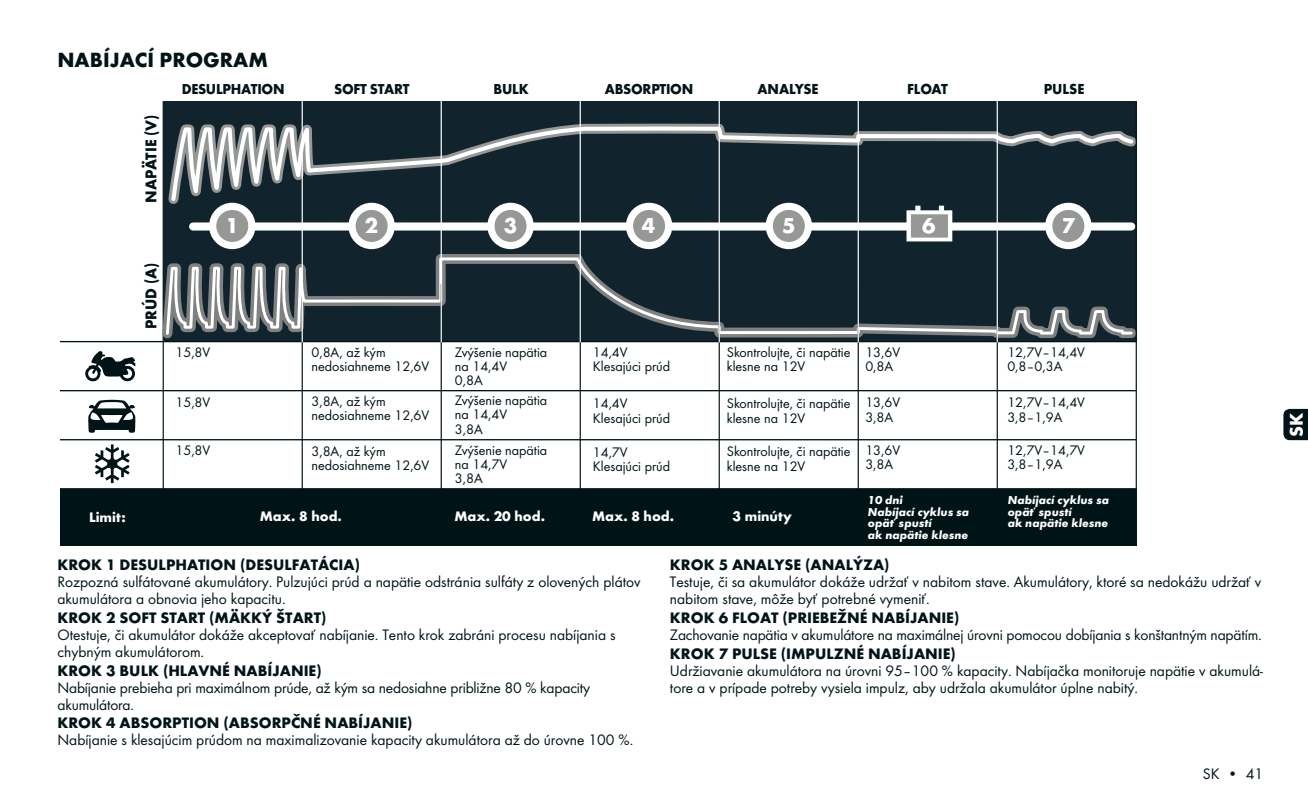
<style>
.page{position:relative;width:1308px;height:798px;background:#fff}
.page>*{position:absolute;margin:0;border:0;box-sizing:border-box;transform-origin:0 0}
.t1{font:700 22.28px "Futura";color:#fff}
.t2{font:700 21.38px "Futura";color:#001418}
.t3{font:700 19.12px "Futura";color:#fff}
.t4{font:700 16.2px "Futura";color:#001418;scale:.96 1}
.t5{font:15.75px/16.9px "Futura Boo";color:#001418}
.t6{font:700 15.75px "Futura";color:#001418}
.t7{font:700 15.08px "Futura";letter-spacing:-.01em;color:#001418;scale:.95 1}
.t8{font:700 14.85px "Futura";letter-spacing:-.02em;color:#001418;scale:.96 1}
.t9{font:14.4px/14.4px "Futura Boo";color:#001418}
.t10{font:700 14.4px "Futura";color:#fff}
.t11{font:italic 700 11.92px/11.9px "Futura";color:#fff}
</style>
<div class="page">
<svg style="left:1283px;top:409px;width:24px;height:31px"></svg>
<hr style="left:163px;top:101px;width:1px;height:443px;background:#001418">
<hr style="left:302px;top:284px;width:1px;height:260px;background:#001418">
<hr style="left:60px;top:390px;width:1076px;height:1px;background:#001418">
<hr style="left:60px;top:439px;width:1076px;height:1px;background:#001418">
<hr style="left:60px;top:341px;width:1076px;height:1px;background:#001418">
<div style="left:60px;top:488px;width:1076px;height:57px;background:#001418"></div>
<hr style="left:440px;top:284px;width:2px;height:260px;background:#001418">
<hr style="left:579px;top:284px;width:2px;height:260px;background:#001418">
<hr style="left:718px;top:284px;width:2px;height:260px;background:#001418">
<hr style="left:857px;top:284px;width:2px;height:260px;background:#001418">
<hr style="left:996px;top:284px;width:1px;height:260px;background:#001418">
<svg style="left:88px;top:399px;width:48px;height:33px"></svg>
<svg style="left:85px;top:351px;width:51px;height:30px"></svg>
<svg style="left:95px;top:444px;width:35px;height:39px"></svg>
<svg style="left:162px;top:101px;width:975px;height:284px"></svg>
<svg style="left:169px;top:114px;width:966px;height:156px;background:#3b4a51"></svg>
<hr style="left:1135px;top:101px;width:1px;height:444px;background:#001418">
<hr style="left:302px;top:95px;width:1px;height:247px;background:#fff">
<hr style="left:440px;top:95px;width:2px;height:247px;background:#fff">
<hr style="left:579px;top:95px;width:2px;height:247px;background:#fff">
<hr style="left:718px;top:95px;width:2px;height:247px;background:#fff">
<hr style="left:857px;top:95px;width:2px;height:247px;background:#fff">
<hr style="left:996px;top:95px;width:1px;height:247px;background:#fff">
<h2 class="t2" style="left:57px;top:46px;width:212px">NABÍJACÍ PROGRAM</h2>
<p class="t4" style="left:141px;top:202px;width:93px;rotate:-90deg">NAPÄTIE (V)</p>
<p class="t4" style="left:141px;top:329px;width:71px;rotate:-90deg">PRÚD (A)</p>
<p class="t7" style="left:907px;top:79px;width:44px">FLOAT</p>
<p class="t8" style="left:182px;top:80px;width:109px">DESULPHATION</p>
<p class="t8" style="left:334px;top:80px;width:80px">SOFT START</p>
<p class="t8" style="left:493px;top:80px;width:38px">BULK</p>
<p class="t8" style="left:605px;top:80px;width:94px">ABSORPTION</p>
<p class="t7" style="left:757px;top:79px;width:66px">ANALYSE</p>
<p class="t7" style="left:1043px;top:79px;width:44px">PULSE</p>
<h1 class="t1" style="left:365px;top:212px;width:15px">2</h1>
<h1 class="t1" style="left:504px;top:212px;width:15px">3</h1>
<h1 class="t1" style="left:641px;top:212px;width:15px">4</h1>
<h1 class="t1" style="left:782px;top:212px;width:15px">5</h1>
<h1 class="t1" style="left:225px;top:212px;width:15px">1</h1>
<h1 class="t1" style="left:922px;top:212px;width:15px">6</h1>
<h1 class="t1" style="left:1061px;top:212px;width:15px">7</h1>
<p class="t9" style="left:175px;top:344px;width:36px">15,8V</p>
<p class="t9" style="left:175px;top:395px;width:36px">15,8V</p>
<p class="t9" style="left:175px;top:443px;width:36px">15,8V</p>
<p class="t9" style="left:311px;top:344px;width:119px">0,8A, až kým nedosiahneme 12,6V</p>
<p class="t9" style="left:311px;top:394px;width:119px">3,8A, až kým nedosiahneme 12,6V</p>
<p class="t9" style="left:311px;top:443px;width:119px">3,8A, až kým nedosiahneme 12,6V</p>
<p class="t9" style="left:455px;top:344px;width:94px">Zvýšenie napätia na 14,4V<br>0,8A</p>
<p class="t9" style="left:455px;top:392px;width:94px">Zvýšenie napätia na 14,4V<br>3,8A</p>
<p class="t9" style="left:455px;top:442px;width:94px">Zvýšenie napätia na 14,7V<br>3,8A</p>
<p class="t9" style="left:593px;top:344px;width:79px">14,4V<br>Klesajúci prúd</p>
<p class="t9" style="left:593px;top:396px;width:79px">14,4V<br>Klesajúci prúd</p>
<p class="t9" style="left:593px;top:444px;width:79px">14,7V<br>Klesajúci prúd</p>
<p class="t9" style="left:727px;top:344px;width:125px">Skontrolujte, či napätie klesne na 12V</p>
<p class="t9" style="left:727px;top:396px;width:125px">Skontrolujte, či napätie klesne na 12V</p>
<p class="t9" style="left:727px;top:444px;width:125px">Skontrolujte, či napätie klesne na 12V</p>
<p class="t9" style="left:865px;top:344px;width:36px">13,6V<br>0,8A</p>
<p class="t9" style="left:865px;top:395px;width:36px">13,6V<br>3,8A</p>
<p class="t9" style="left:865px;top:442px;width:36px">13,6V<br>3,8A</p>
<p class="t9" style="left:1007px;top:344px;width:79px">12,7V‒14,4V<br>0,8‒0,3A</p>
<p class="t9" style="left:1007px;top:395px;width:79px">12,7V‒14,4V<br>3,8‒1,9A</p>
<p class="t9" style="left:1007px;top:442px;width:79px">12,7V‒14,7V<br>3,8‒1,9A</p>
<p class="t10" style="left:260px;top:507px;width:83px">MAX. 8 HOD.</p>
<p class="t10" style="left:592px;top:507px;width:83px">MAX. 8 HOD.</p>
<p class="t10" style="left:89px;top:508px;width:38px">LIMIT:</p>
<p class="t10" style="left:454px;top:507px;width:92px">MAX. 20 HOD.</p>
<p class="t10" style="left:732px;top:507px;width:61px">3 MINÚTY</p>
<p class="t11" style="left:868px;top:493px;width:103px">10 dni<br>Nabíjací cyklus sa opäť spustí<br>ak napätie klesne</p>
<p class="t11" style="left:1007px;top:493px;width:103px">Nabíjací cyklus sa opäť spustí<br>ak napätie klesne</p>
<p class="t6" style="left:57px;top:555px;width:73px">KROK 1 DESULPHATION</p>
<p class="t6" style="left:240px;top:555px;width:27px">(DESULFATÁCIA</p>
<p class="t6" style="left:355px;top:555px;width:7px">)</p>
<p class="t5" style="left:57px;top:573px;width:585px">Rozpozná sulfátované akumulátory. Pulzujúci prúd a napätie odstránia sulfáty z olovených plátov akumulátora a obnovia jeho kapacitu.</p>
<p class="t6" style="left:57px;top:607px;width:73px">KROK 2 SOFT</p>
<p class="t6" style="left:160px;top:607px;width:10px">START</p>
<p class="t6" style="left:209px;top:607px;width:43px">(MÄKKÝ</p>
<p class="t6" style="left:276px;top:607px;width:19px">ŠTART</p>
<p class="t6" style="left:321px;top:607px;width:7px">)</p>
<p class="t5" style="left:57px;top:626px;width:559px">Otestuje, či akumulátor dokáže akceptovať nabíjanie. Tento krok zabráni procesu nabíjania s chybným akumulátorom.</p>
<p class="t6" style="left:57px;top:660px;width:73px">KROK 3 BULK</p>
<p class="t6" style="left:163px;top:660px;width:28px">(HLAVNÉ</p>
<p class="t6" style="left:234px;top:660px;width:10px">NABÍJANIE</p>
<p class="t6" style="left:316px;top:660px;width:7px">)</p>
<p class="t5" style="left:57px;top:678px;width:534px">Nabíjanie prebieha pri maximálnom prúde, až kým sa nedosiahne približne 80 % kapacity akumulátora.</p>
<p class="t6" style="left:57px;top:713px;width:74px">KROK 4 ABSORPTION</p>
<p class="t6" style="left:223px;top:713px;width:28px">(ABSORPČNÉ</p>
<p class="t6" style="left:325px;top:713px;width:10px">NABÍJANIE</p>
<p class="t6" style="left:407px;top:713px;width:7px">)</p>
<p class="t5" style="left:57px;top:731px;width:577px">Nabíjanie s klesajúcim prúdom na maximalizovanie kapacity akumulátora až do úrovne 100 %.</p>
<p class="t6" style="left:670px;top:555px;width:73px">KROK 5 ANALYSE</p>
<p class="t6" style="left:805px;top:555px;width:28px">(ANALÝZA</p>
<p class="t6" style="left:884px;top:555px;width:7px">)</p>
<p class="t5" style="left:670px;top:573px;width:593px">Testuje, či sa akumulátor dokáže udržať v nabitom stave. Akumulátory, ktoré sa nedokážu udržať v nabitom stave, môže byť potrebné vymeniť.</p>
<p class="t6" style="left:670px;top:607px;width:73px">KROK 6 FLOAT</p>
<p class="t6" style="left:782px;top:607px;width:24px">(PRIEBE</p>
<p class="t6" style="left:837px;top:607px;width:45px">ŽNÉ NABÍJANIE</p>
<p class="t6" style="left:954px;top:607px;width:7px">)</p>
<p class="t5" style="left:670px;top:626px;width:593px">Zachovanie napätia v akumulátore na maximálnej úrovni pomocou dobíjania s konštantným napätím.</p>
<p class="t6" style="left:670px;top:643px;width:72px">KROK 7 PULSE</p>
<p class="t6" style="left:781px;top:643px;width:22px">(IMPULZNÉ</p>
<p class="t6" style="left:868px;top:643px;width:10px">NABÍJANIE</p>
<p class="t6" style="left:950px;top:643px;width:7px">)</p>
<p class="t5" style="left:670px;top:661px;width:594px">Udržiavanie akumulátora na úrovni 95–100 % kapacity. Nabíjačka monitoruje napätie v akumulá&shy;tore a v prípade potreby vysiela impulz, aby udržala akumulátor úplne nabitý.</p>
<p class="t5" style="left:1202px;top:764px;width:62px">SK • 41</p>
<p class="t3" style="left:1284px;top:437px;width:26px;rotate:-90deg">SK</p>
</div>
